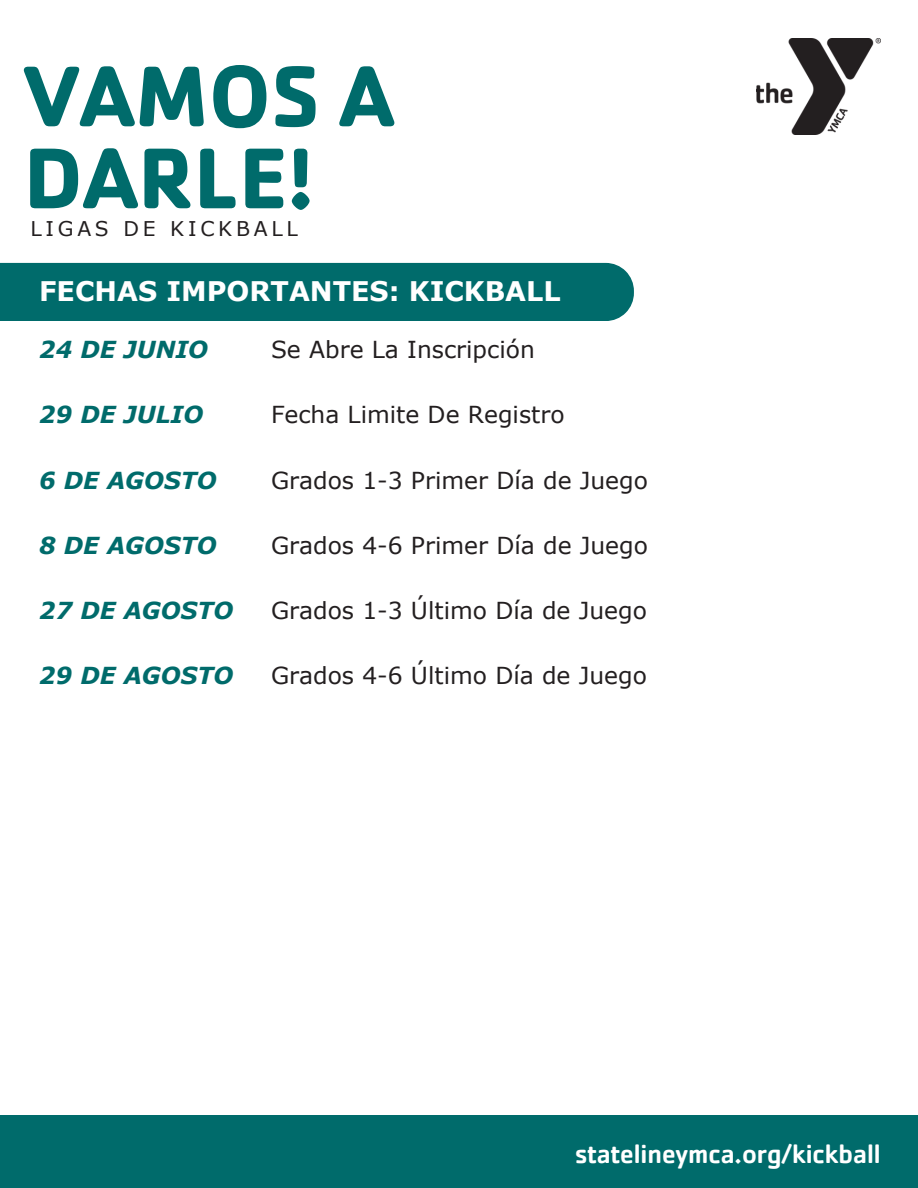
<style>
.page{position:relative;width:918px;height:1188px;background:#fff}
.page>*{position:absolute;margin:0;border:0;box-sizing:border-box;transform-origin:0 0}
.t1{font:700 89.25px/81.9px "Cachet Pro";color:#006b6b}
.t2{font:700 27px "Verdana";color:#fff}
.t3{font:500 27px "Cachet Pro";color:#fff}
.t4{font:23.4px "Verdana";color:#231f20}
.t5{font:italic 700 23.4px "Verdana";color:#006b6b}
.t6{font:20.25px "Verdana";letter-spacing:.185em;color:#231f20}
</style>
<div class="page">
<div style="left:0;top:263px;width:634px;height:58px;background:#006b6b"></div>
<img style="left:756px;top:38px;width:125px;height:96px">
<div style="left:0;top:1116px;width:918px;height:72px;background:#006b6b"></div>
<h1 class="t1" style="left:24px;top:55px;width:372px">VAMOS A<br>DARLE!</h1>
<p class="t6" style="left:31px;top:215px;width:269px">LIGAS DE KICKBALL</p>
<p class="t2" style="left:39px;top:274px;width:523px">FECHAS IMPORTANTES: KICKBALL</p>
<p class="t5" style="left:39px;top:335px;width:171px">24 DE JUNIO</p>
<p class="t5" style="left:39px;top:400px;width:166px">29 DE JULIO</p>
<p class="t5" style="left:39px;top:465px;width:179px">6 DE AGOSTO</p>
<p class="t5" style="left:39px;top:530px;width:179px">8 DE AGOSTO</p>
<p class="t5" style="left:39px;top:596px;width:196px">27 DE AGOSTO</p>
<p class="t5" style="left:39px;top:661px;width:196px">29 DE AGOSTO</p>
<p class="t4" style="left:271px;top:335px;width:265px">Se Abre La Inscripción</p>
<p class="t4" style="left:271px;top:400px;width:295px">Fecha Limite De Registro</p>
<p class="t4" style="left:271px;top:465px;width:378px">Grados 1-3 Primer Día de Juego</p>
<p class="t4" style="left:271px;top:530px;width:378px">Grados 4-6 Primer Día de Juego</p>
<p class="t4" style="left:271px;top:596px;width:377px">Grados 1-3 Último Día de Juego</p>
<p class="t4" style="left:271px;top:661px;width:377px">Grados 4-6 Último Día de Juego</p>
<p class="t3" style="left:575px;top:1137px;width:307px">statelineymca.org/kickball</p>
</div>
